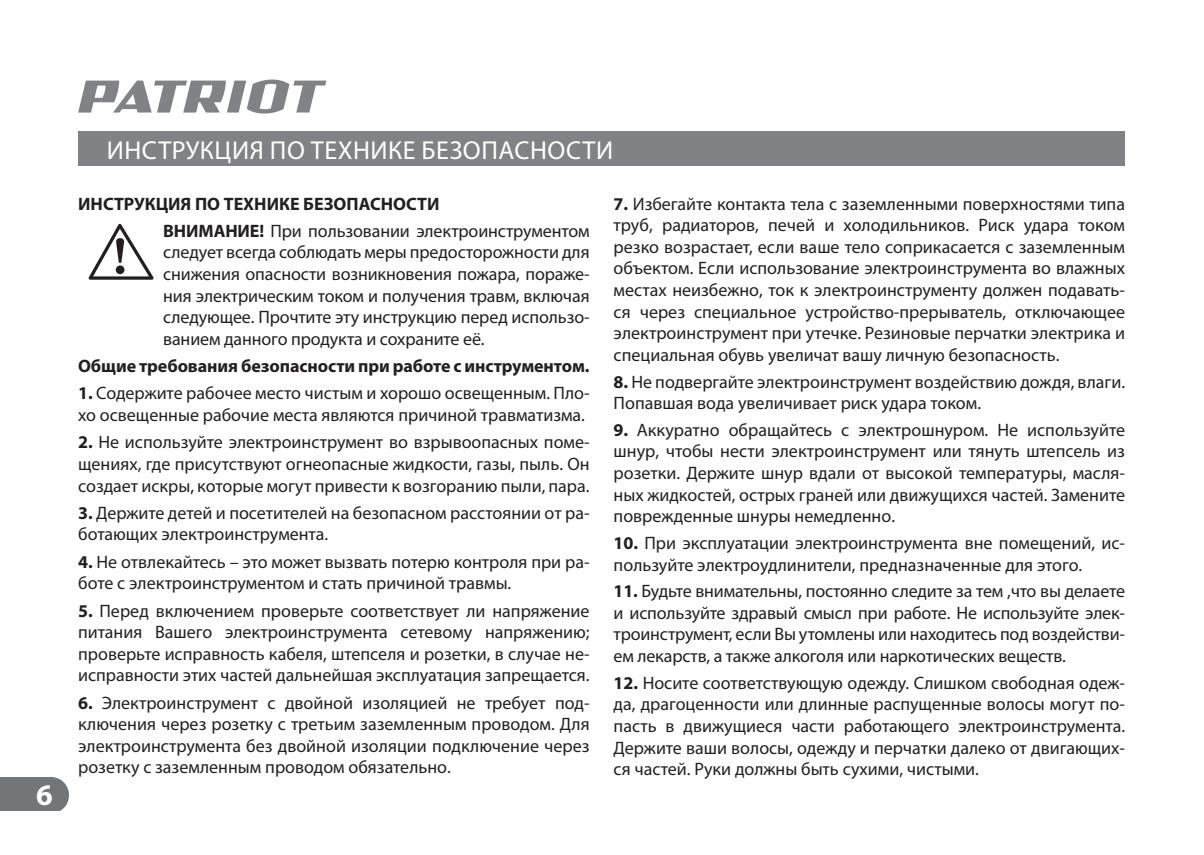
<style>
.page{position:relative;width:1204px;height:855px;background:#fff}
.page>*{position:absolute;margin:0;border:0;box-sizing:border-box;transform-origin:0 0}
.t1{font:700 30px "Myriad Pro";color:#fff}
.t2{font:26px "Myriad Pro";letter-spacing:.02em;color:#fff}
.t3{font:18px/21.6px "Myriad Pro";color:#231f20;text-align:justify}
.t4{font:700 18px/27.2px "Myriad Pro";letter-spacing:-.005em;color:#231f20}
.s1{font-weight:400}
.s2{font-weight:700}
</style>
<div class="page">
<div style="left:0;top:777px;width:69px;height:34px;background:#727678"></div>
<svg style="left:78px;top:80px;width:248px;height:34px"></svg>
<div style="left:78px;top:132px;width:1047px;height:34px;background:#808285"></div>
<svg style="left:88px;top:224px;width:66px;height:56px"></svg>
<h1 class="t1" style="left:36px;top:778px;width:18px">6</h1>
<h2 class="t2" style="left:107px;top:134px;width:508px">ИНСТРУКЦИЯ ПО ТЕХНИКЕ БЕЗОПАСНОСТИ</h2>
<p class="t4" style="left:163px;top:190px;width:428px;text-indent:-85px">ИНСТРУКЦИЯ ПО ТЕХНИКЕ БЕЗОПАСНОСТИ<br>ВНИМАНИЕ! <span class="s1">При пользовании электроинструментом</span></p>
<p class="t3" style="left:163px;top:241px;width:428px">следует всегда соблюдать меры предосторожности для снижения опасности возникновения пожара, пораже&shy;ния электрическим током и получения травм, включая следующее. Прочтите эту инструкцию перед использо&shy;ванием данного продукта и сохраните её.</p>
<p class="t4" style="left:78px;top:353px;width:513px">Общие требования безопасности при работе с инструментом.</p>
<p class="t3" style="left:78px;top:382px;width:513px"><span class="s2">1.</span> Содержите рабочее место чистым и хорошо освещенным. Пло&shy;хо освещенные рабочие места являются причиной травматизма.</p>
<p class="t3" style="left:78px;top:431px;width:513px"><span class="s2">2.</span> Не используйте электроинструмент во взрывоопасных поме&shy;щениях, где присутствуют огнеопасные жидкости, газы, пыль. Он создает искры, которые могут привести к возгоранию пыли, пара.</p>
<p class="t3" style="left:78px;top:502px;width:513px"><span class="s2">3.</span> Держите детей и посетителей на безопасном расстоянии от ра&shy;ботающих электроинструмента.</p>
<p class="t3" style="left:78px;top:550px;width:513px"><span class="s2">4.</span> Не отвлекайтесь – это может вызвать потерю контроля при ра&shy;боте с электроинструментом и стать причиной травмы.</p>
<p class="t3" style="left:78px;top:599px;width:513px"><span class="s2">5.</span> Перед включением проверьте соответствует ли напряжение питания Вашего электроинструмента сетевому напряжению; проверьте исправность кабеля, штепселя и розетки, в случае не&shy;исправности этих частей дальнейшая эксплуатация запрещается.</p>
<p class="t3" style="left:78px;top:691px;width:513px"><span class="s2">6.</span> Электроинструмент с двойной изоляцией не требует под&shy;ключения через розетку с третьим заземленным проводом. Для электроинструмента без двойной изоляции подключение через розетку с заземленным проводом обязательно.</p>
<p class="t3" style="left:613px;top:192px;width:513px"><span class="s2">7.</span> Избегайте контакта тела с заземленными поверхностями типа труб, радиаторов, печей и холодильников. Риск удара током резко возрастает, если ваше тело соприкасается с заземленным объектом. Если использование электроинструмента во влажных местах неизбежно, ток к электроинструменту должен подавать&shy;ся через специальное устройство-прерыватель, отключающее электроинструмент при утечке. Резиновые перчатки электрика и специальная обувь увеличат вашу личную безопасность.</p>
<p class="t3" style="left:613px;top:370px;width:513px"><span class="s2">8.</span> Не подвергайте электроинструмент воздействию дождя, влаги.<br>Попавшая вода увеличивает риск удара током.</p>
<p class="t3" style="left:613px;top:419px;width:513px"><span class="s2">9.</span> Аккуратно обращайтесь с электрошнуром. Не используйте шнур, чтобы нести электроинструмент или тянуть штепсель из розетки. Держите шнур вдали от высокой температуры, масля&shy;ных жидкостей, острых граней или движущихся частей. Замените поврежденные шнуры немедленно.</p>
<p class="t3" style="left:613px;top:532px;width:513px"><span class="s2">10.</span> При эксплуатации электроинструмента вне помещений, ис&shy;пользуйте электроудлинители, предназначенные для этого.</p>
<p class="t3" style="left:613px;top:580px;width:513px"><span class="s2">11.</span> Будьте внимательны, постоянно следите за тем ,что вы делаете и используйте здравый смысл при работе. Не используйте элек&shy;троинструмент, если Вы утомлены или находитесь под воздействи&shy;ем лекарств, а также алкоголя или наркотических веществ.</p>
<p class="t3" style="left:613px;top:672px;width:513px"><span class="s2">12.</span> Носите соответствующую одежду. Слишком свободная одеж&shy;да, драгоценности или длинные распущенные волосы могут по&shy;пасть в движущиеся части работающего электроинструмента.<br>Держите ваши волосы, одежду и перчатки далеко от двигающих&shy;ся частей. Руки должны быть сухими, чистыми.</p>
</div>
